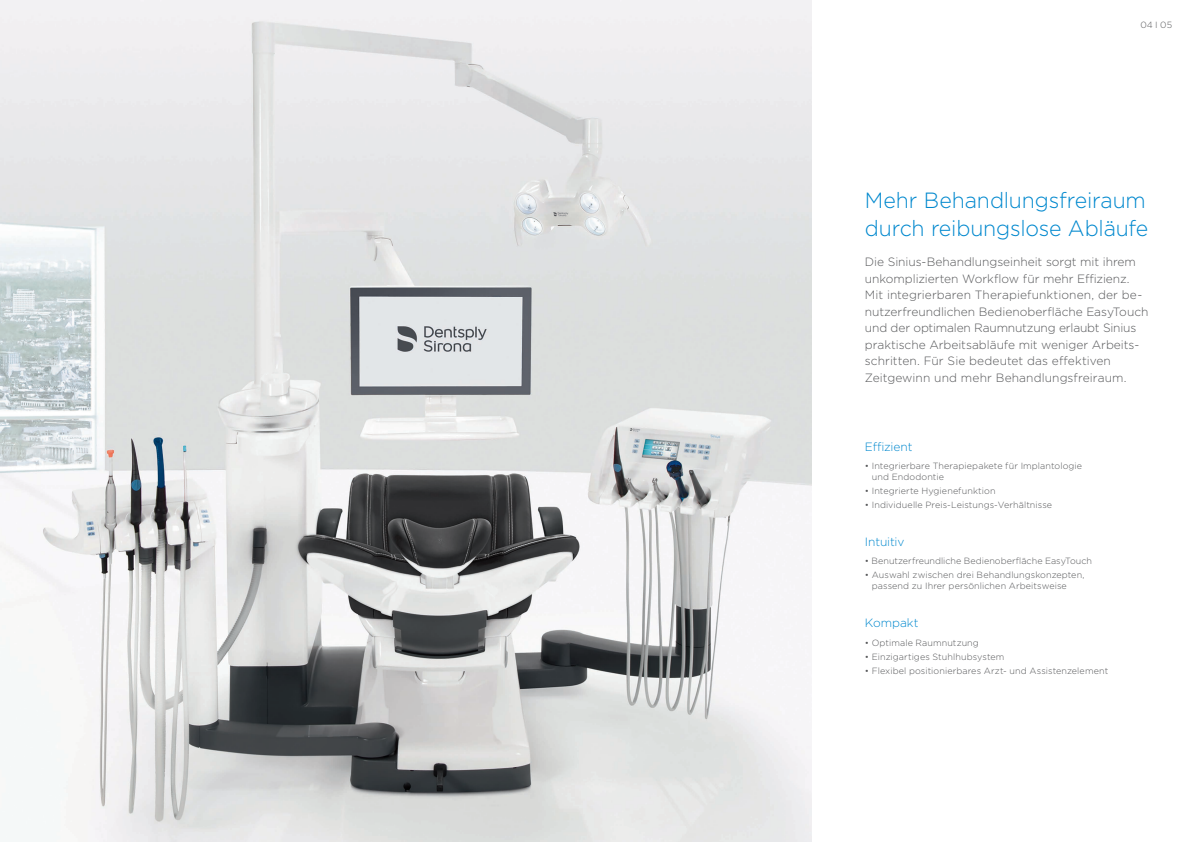
<style>
.page{position:relative;width:1191px;height:842px;background:#fff}
.page>*{position:absolute;margin:0;border:0;box-sizing:border-box;transform-origin:0 0}
.Überschrift_weiss{font:300 22px/28px "Gotham";letter-spacing:-.01em;color:#0088ce}
.Innenseiten_Introtex{font:300 12px/16.5px "Gotham";color:#57585a}
.t1{font:300 12px "Gotham";letter-spacing:-.01em;color:#0088ce}
.Innenseiten_Bullets{font:300 9px/11px "Gotham";letter-spacing:.01em;color:#57585a}
</style>
<div class="page">
<img style="left:0;top:0;width:812px;height:842px">
<p class="Innenseiten_Bullets" style="left:1140px;top:19px;width:33px">04 I 05</p>
<p class="Überschrift_weiss" style="left:865px;top:185px;width:285px">Mehr Behandlungsfreiraum durch reibungslose Abläufe</p>
<p class="Innenseiten_Introtex" style="left:865px;top:254px;width:285px">Die Sinius-Behandlungseinheit sorgt mit ihrem unkomplizierten Workflow für mehr Effizienz.<br>Mit integrierbaren Therapiefunktionen, der be&shy;nutzerfreundlichen Bedienoberfläche EasyTouch und der optimalen Raumnutzung erlaubt Sinius praktische Arbeitsabläufe mit weniger Arbeits&shy;schritten. Für Sie bedeutet das effektiven Zeitgewinn und mehr Behandlungsfreiraum.</p>
<p class="t1" style="left:865px;top:439px;width:49px">Effizient</p>
<p class="Innenseiten_Bullets" style="left:871px;top:460px;width:212px;text-indent:-7px">• Integrierbare Therapiepakete für Implantologie und Endodontie</p>
<p class="Innenseiten_Bullets" style="left:865px;top:485px;width:132px">• Integrierte Hygienefunktion</p>
<p class="Innenseiten_Bullets" style="left:865px;top:499px;width:189px">• Individuelle Preis-Leistungs-Verhältnisse</p>
<p class="t1" style="left:865px;top:534px;width:41px">Intuitiv</p>
<p class="Innenseiten_Bullets" style="left:865px;top:555px;width:229px">• Benutzerfreundliche Bedienoberfläche EasyTouch</p>
<p class="Innenseiten_Bullets" style="left:871px;top:569px;width:214px;text-indent:-7px">• Auswahl zwischen drei Behandlungskonzepten, passend zu Ihrer persönlichen Arbeitsweise</p>
<p class="t1" style="left:865px;top:615px;width:55px">Kompakt</p>
<p class="Innenseiten_Bullets" style="left:865px;top:637px;width:115px">• Optimale Raumnutzung</p>
<p class="Innenseiten_Bullets" style="left:865px;top:651px;width:141px">• Einzigartiges Stuhlhubsystem</p>
<p class="Innenseiten_Bullets" style="left:865px;top:665px;width:245px">• Flexibel positionierbares Arzt- und Assistenzelement</p>
</div>
